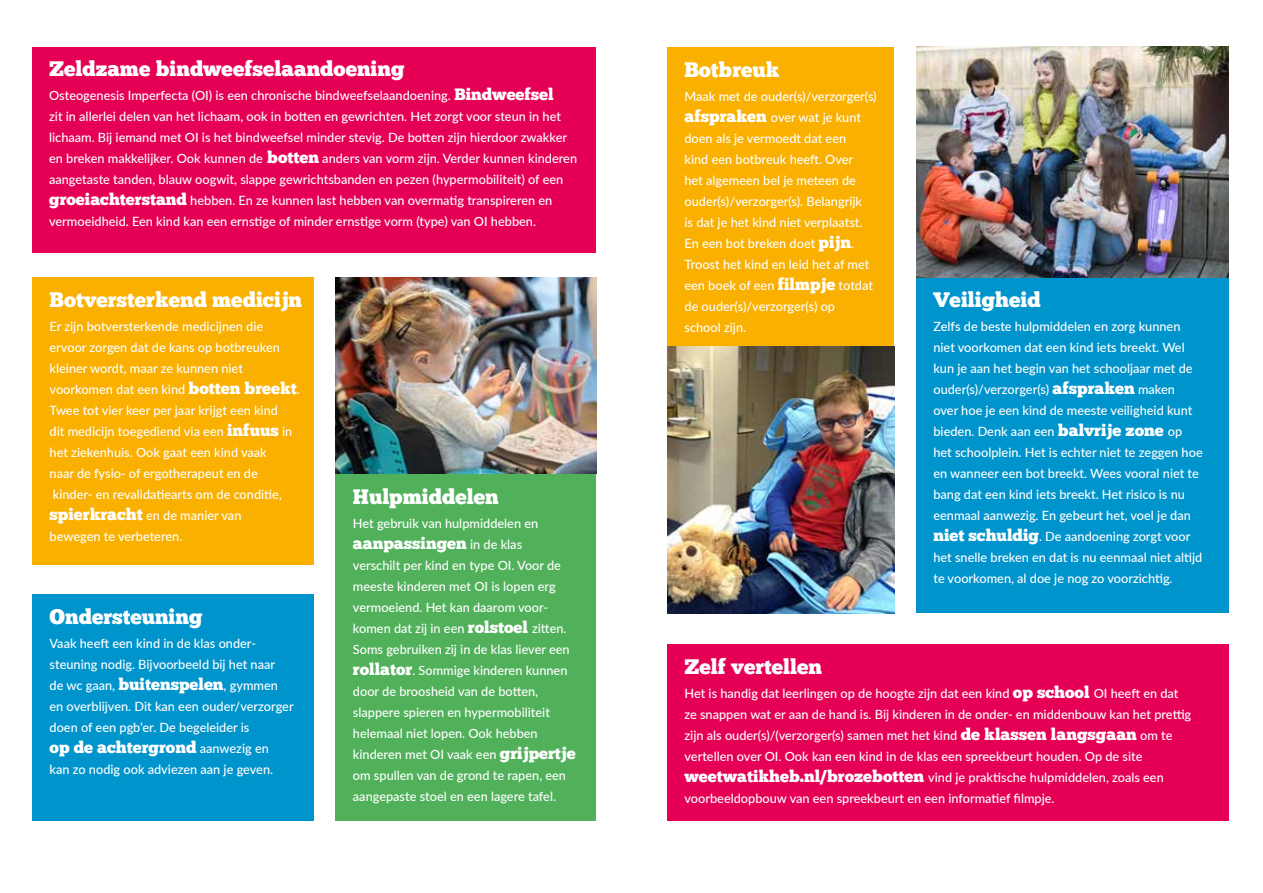
<style>
.page{position:relative;width:1263px;height:893px;background:#fff}
.page>*{position:absolute;margin:0;border:0;box-sizing:border-box;transform-origin:0 0}
.t1{font:21px "Chunk Five";color:#fff}
.t2{font:16.5px "Chunk Five";color:#fff}
.t3{font:500 12.75px/21px "Lato";color:#fff}
.s1{font-family:"Chunk Five";font-weight:400;font-size:16.5px}
.s2{font-family:"Lato";font-weight:500;font-size:12.75px}
</style>
<div class="page">
<div style="left:32px;top:47px;width:564px;height:206px;background:#e50056"></div>
<div style="left:667px;top:47px;width:227px;height:566px;background:#f9b000"></div>
<div style="left:667px;top:644px;width:562px;height:177px;background:#e50056"></div>
<div style="left:33px;top:277px;width:281px;height:287px;background:#f9b000"></div>
<div style="left:336px;top:474px;width:260px;height:347px;background:#51b15b"></div>
<div style="left:916px;top:277px;width:313px;height:336px;background:#0094cd"></div>
<div style="left:33px;top:594px;width:281px;height:227px;background:#0094cd"></div>
<img style="left:667px;top:347px;width:227px;height:267px">
<img style="left:916px;top:47px;width:313px;height:230px">
<img style="left:336px;top:277px;width:260px;height:197px">
<h1 class="t1" style="left:49px;top:57px;width:357px">Zeldzame bindweefselaandoening</h1>
<p class="t3" style="left:49px;top:85px;width:529px">Osteogenesis Imperfecta (OI) is een chronische bindweefselaandoening. <span class="s1">Bindweefsel<br></span>zit in allerlei delen van het lichaam, ook in botten en gewrichten. Het zorgt voor steun in het lichaam. Bij iemand met OI is het bindweefsel minder stevig. De botten zijn hierdoor zwakker en breken makkelijker. Ook kunnen de <span class="s1">botten</span> anders van vorm zijn. Verder kunnen kinderen aangetaste tanden, blauw oogwit, slappe gewrichtsbanden en pezen (hypermobiliteit) of een <span class="s1">groeiachterstand</span> hebben. En ze kunnen last hebben van overmatig transpireren en vermoeidheid. Een kind kan een ernstige of minder ernstige vorm (type) van OI hebben.</p>
<h1 class="t1" style="left:50px;top:287px;width:254px">Botversterkend medicijn</h1>
<p class="t3" style="left:50px;top:316px;width:252px">Er zijn botversterkende medicijnen die ervoor zorgen dat de kans op botbreuken kleiner wordt, maar ze kunnen niet voorkomen dat een kind <span class="s1">botten breekt</span>.<br>Twee tot vier keer per jaar krijgt een kind<br>dit medicijn toegediend via een <span class="s1">infuus</span> in het ziekenhuis. Ook gaat een kind vaak<br>naar de fysio- of ergotherapeut en de kinder- en revalidatiearts om de conditie, <span class="s1">spierkracht</span> en de manier van<br>bewegen te verbeteren.</p>
<h1 class="t1" style="left:50px;top:604px;width:154px">Ondersteuning</h1>
<p class="t3" style="left:50px;top:632px;width:246px">Vaak heeft een kind in de klas onder&shy;steuning nodig. Bijvoorbeeld bij het naar<br>de wc gaan, <span class="s1">buitenspelen</span>, gymmen en overblijven. Dit kan een ouder/verzorger doen of een pgb’er. De begeleider is</p>
<p class="t2" style="left:50px;top:737px;width:221px">op de achtergrond <span class="s2">aanwezig en</span></p>
<p class="t3" style="left:50px;top:758px;width:225px">kan zo nodig ook adviezen aan je geven.</p>
<h1 class="t1" style="left:353px;top:484px;width:147px">Hulpmiddelen</h1>
<p class="t3" style="left:353px;top:512px;width:187px">Het gebruik van hulpmiddelen en</p>
<p class="t2" style="left:353px;top:533px;width:171px">aanpassingen <span class="s2">in de klas</span></p>
<p class="t3" style="left:353px;top:554px;width:224px">verschilt per kind en type OI. Voor de meeste kinderen met OI is lopen erg vermoeiend. Het kan daarom voor&shy;komen dat zij in een <span class="s1">rolstoel</span> zitten.<br>Soms gebruiken zij in de klas liever een <span class="s1">rollator</span>. Sommige kinderen kunnen door de broosheid van de botten, slappere spieren en hypermobiliteit helemaal niet lopen. Ook hebben kinderen met OI vaak een <span class="s1">grijpertje </span>om spullen van de grond te rapen, een aangepaste stoel en een lagere tafel.</p>
<h1 class="t1" style="left:684px;top:57px;width:96px">Botbreuk</h1>
<p class="t3" style="left:684px;top:85px;width:194px">Maak met de ouder(s)/verzorger(s) <span class="s1">afspraken</span> over wat je kunt doen als je vermoedt dat een<br>kind een botbreuk heeft. Over<br>het algemeen bel je meteen de ouder(s)/verzorger(s). Belangrijk<br>is dat je het kind niet verplaatst.<br>En een bot breken doet <span class="s1">pijn</span>.<br>Troost het kind en leid het af met een boek of een <span class="s1">filmpje</span> totdat de ouder(s)/verzorger(s) op<br>school zijn.</p>
<h1 class="t1" style="left:933px;top:287px;width:109px">Veiligheid</h1>
<p class="t3" style="left:933px;top:316px;width:271px">Zelfs de beste hulpmiddelen en zorg kunnen niet voorkomen dat een kind iets breekt. Wel kun je aan het begin van het schooljaar met de ouder(s)/verzorger(s) <span class="s1">afspraken</span> maken over hoe je een kind de meeste veiligheid kunt bieden. Denk aan een <span class="s1">balvrije zone</span> op het schoolplein. Het is echter niet te zeggen hoe en wanneer een bot breekt. Wees vooral niet te bang dat een kind iets breekt. Het risico is nu eenmaal aanwezig. En gebeurt het, voel je dan <span class="s1">niet schuldig</span>. De aandoening zorgt voor het snelle breken en dat is nu eenmaal niet altijd te voorkomen, al doe je nog zo voorzichtig.</p>
<h1 class="t1" style="left:684px;top:654px;width:139px">Zelf vertellen</h1>
<p class="t3" style="left:684px;top:682px;width:508px">Het is handig dat leerlingen op de hoogte zijn dat een kind <span class="s1">op school</span> OI heeft en dat ze snappen wat er aan de hand is. Bij kinderen in de onder- en middenbouw kan het prettig zijn als ouder(s)/(verzorger(s) samen met het kind <span class="s1">de klassen langsgaan</span> om te vertellen over OI. Ook kan een kind in de klas een spreekbeurt houden. Op de site <span class="s1">weetwatikheb.nl/brozebotten</span> vind je praktische hulpmiddelen, zoals een voorbeeldopbouw van een spreekbeurt en een informatief filmpje.</p>
</div>
